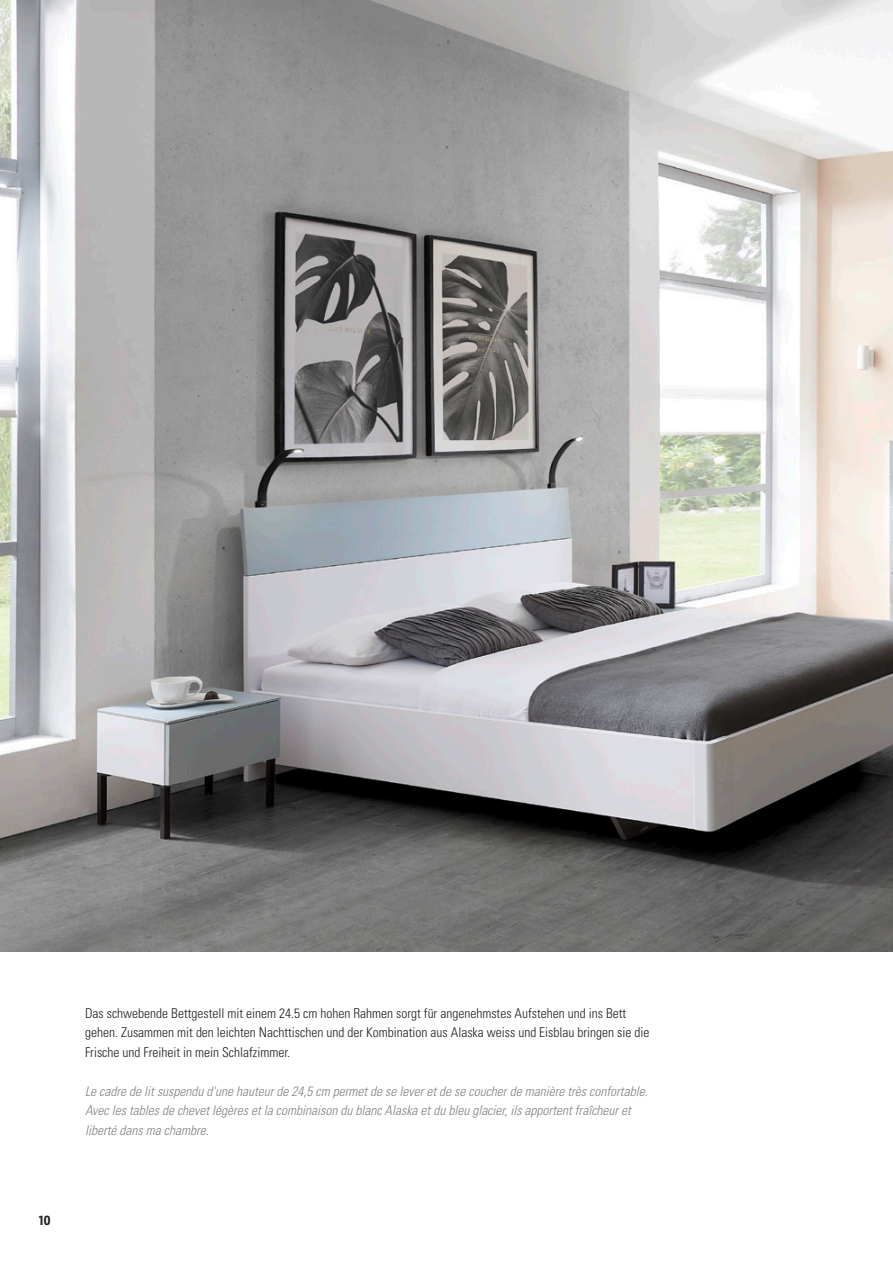
<style>
.page{position:relative;width:893px;height:1263px;background:#fff}
.page>*{position:absolute;margin:0;border:0;box-sizing:border-box;transform-origin:0 0}
.t1{font:300 condensed 13.5px/19.5px "Univers LT Std";color:#231f20}
.t2{font:italic 300 condensed 13.5px/19.5px "Univers LT Std";color:#808285}
.t3{font:700 condensed 13.5px "Bernino Sans";color:#231f20}
</style>
<div class="page">
<img style="left:0;top:0;width:893px;height:952px">
<p class="t3" style="left:39px;top:1211px;width:14px">10</p>
<p class="t1" style="left:85px;top:1003px;width:566px">Das schwebende Bettgestell mit einem 24.5 cm hohen Rahmen sorgt für angenehmstes Aufstehen und ins Bett gehen. Zusammen mit den leichten Nachttischen und der Kombination aus Alaska weiss und Eisblau bringen sie die<br>Frische und Freiheit in mein Schlafzimmer.</p>
<p class="t2" style="left:85px;top:1081px;width:564px">Le cadre de lit suspendu d'une hauteur de 24,5 cm permet de se lever et de se coucher de manière très confortable.<br>Avec les tables de chevet légères et la combinaison du blanc Alaska et du bleu glacier, ils apportent fraîcheur et liberté dans ma chambre.</p>
</div>
